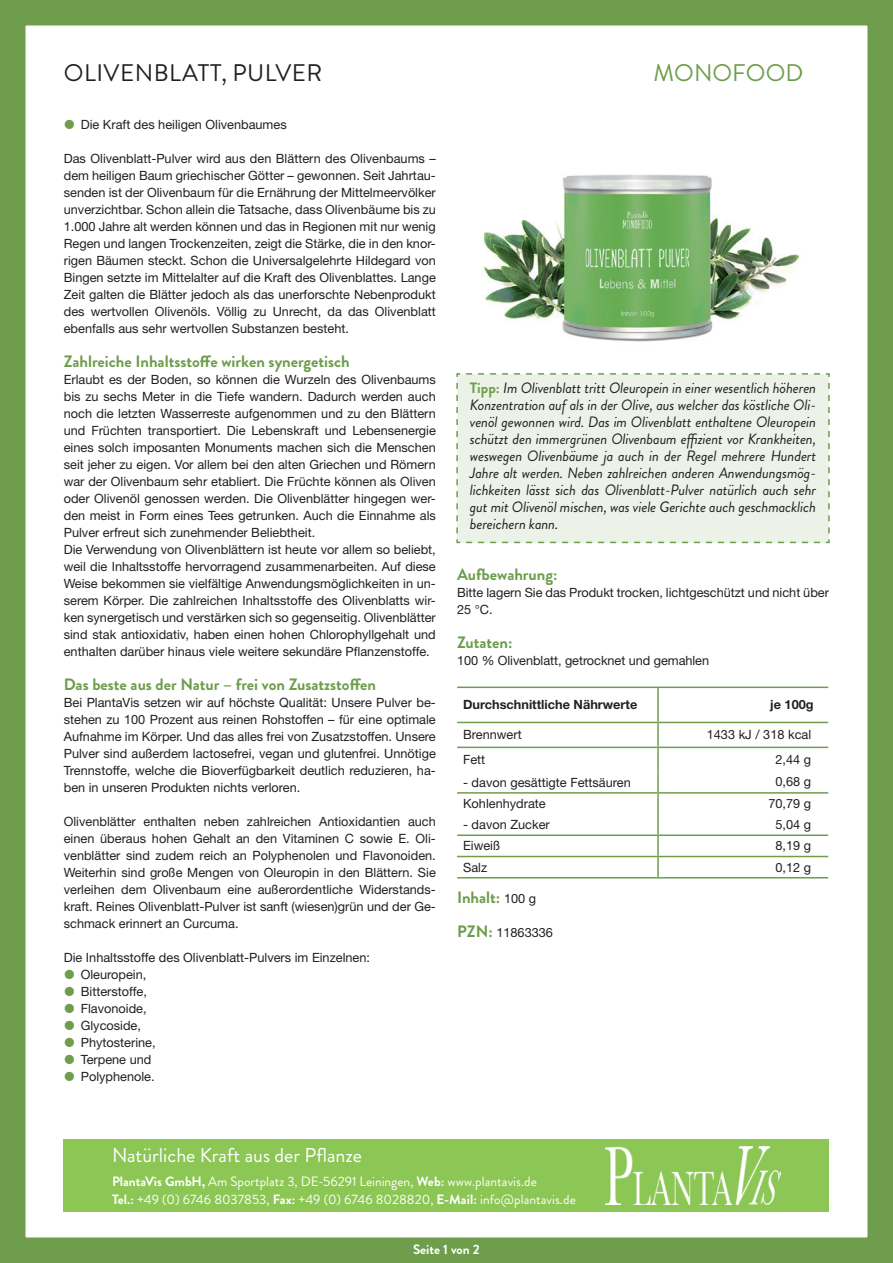
<style>
.page{position:relative;width:893px;height:1263px;background:#fff}
.page>*{position:absolute;margin:0;border:0;box-sizing:border-box;transform-origin:0 0}
.t1{font:24px "Brandon Grotesque";letter-spacing:.02em;color:#231f20}
.t2{font:24px "Brandon Grotesque";color:#6e9d4c}
.t3{font:20.1px "Brandon Grotesque";color:#fff}
.t4{font:700 16.5px "Brandon Grotesque";color:#6e9d4c}
.t5{font:italic 15px/17px "Brandon Grotesque";letter-spacing:-.01em;color:#231f20;text-align:justify}
.t6{font:13.5px/18px "Brandon Grotesque";letter-spacing:.005em;color:#fff}
.t7{font:700 13.5px "Brandon Grotesque";color:#fff}
.t8{font:12.75px/17px "Helvetica Neue LT Std";color:#231f20;text-align:justify}
.t9{font:700 12.75px "Helvetica Neue LT Std";color:#231f20}
.s1{font-weight:700;font-style:normal;color:#6e9d4c}
.s2{font-family:"Helvetica Neue LT Std";font-weight:400;font-size:12.75px;color:#231f20}
.s3{font-family:"Brandon Grotesque";font-weight:700;font-size:16.5px;color:#6e9d4c}
.s4{font-weight:700}
</style>
<div class="page">
<div style="left:0;top:0;width:893px;height:1263px;border:26px solid #6e9d4c"></div>
<div style="left:64px;top:1140px;width:765px;height:72px;background:#8cc655"></div>
<img style="left:605px;top:1147px;width:175px;height:58px">
<img style="left:482px;top:174px;width:318px;height:168px">
<div style="left:456px;top:373px;width:374px;height:171px;background:#ecf2e7"></div>
<hr style="left:457px;top:686px;width:201px;height:2px;background:#6e9d4c">
<hr style="left:658px;top:686px;width:170px;height:2px;background:#6e9d4c">
<hr style="left:657px;top:688px;width:2px;height:34px;background:#6e9d4c">
<hr style="left:457px;top:722px;width:201px;height:1px;background:#6e9d4c">
<hr style="left:658px;top:722px;width:170px;height:1px;background:#6e9d4c">
<hr style="left:657px;top:723px;width:2px;height:24px;background:#6e9d4c">
<hr style="left:457px;top:747px;width:201px;height:1px;background:#6e9d4c">
<hr style="left:658px;top:747px;width:170px;height:1px;background:#6e9d4c">
<hr style="left:657px;top:748px;width:2px;height:24px;background:#6e9d4c">
<hr style="left:657px;top:772px;width:2px;height:20px;background:#6e9d4c">
<hr style="left:457px;top:792px;width:201px;height:2px;background:#6e9d4c">
<hr style="left:658px;top:792px;width:170px;height:2px;background:#6e9d4c">
<hr style="left:657px;top:794px;width:2px;height:20px;background:#6e9d4c">
<hr style="left:657px;top:814px;width:2px;height:20px;background:#6e9d4c">
<hr style="left:457px;top:834px;width:201px;height:2px;background:#6e9d4c">
<hr style="left:658px;top:834px;width:170px;height:2px;background:#6e9d4c">
<hr style="left:657px;top:836px;width:2px;height:20px;background:#6e9d4c">
<hr style="left:457px;top:856px;width:201px;height:1px;background:#6e9d4c">
<hr style="left:658px;top:856px;width:170px;height:1px;background:#6e9d4c">
<hr style="left:657px;top:857px;width:2px;height:20px;background:#6e9d4c">
<hr style="left:457px;top:877px;width:201px;height:1px;background:#6e9d4c">
<hr style="left:658px;top:877px;width:170px;height:1px;background:#6e9d4c">
<h1 class="t1" style="left:64px;top:56px;width:260px">OLIVENBLATT, PULVER</h1>
<p class="t8" style="left:81px;top:116px;width:207px">Die Kraft des heiligen Olivenbaumes</p>
<p class="t8" style="left:64px;top:150px;width:374px">Das Olivenblatt-Pulver wird aus den Blättern des Olivenbaums – dem heiligen Baum griechischer Götter – gewonnen. Seit Jahrtau&shy;senden ist der Olivenbaum für die Ernährung der Mittelmeervölker unverzichtbar. Schon allein die Tatsache, dass Olivenbäume bis zu 1.000 Jahre alt werden können und das in Regionen mit nur wenig Regen und langen Trockenzeiten, zeigt die Stärke, die in den knor&shy;rigen Bäumen steckt. Schon die Universalgelehrte Hildegard von Bingen setzte im Mittelalter auf die Kraft des Olivenblattes. Lange Zeit galten die Blätter jedoch als das unerforschte Nebenprodukt des wertvollen Olivenöls. Völlig zu Unrecht, da das Olivenblatt ebenfalls aus sehr wertvollen Substanzen besteht.</p>
<p class="t4" style="left:64px;top:350px;width:288px">Zahlreiche Inhaltsstoffe wirken synergetisch</p>
<p class="t8" style="left:64px;top:371px;width:374px;text-align:left">Erlaubt es der Boden, so können die Wurzeln des Olivenbaums bis zu sechs Meter in die Tiefe wandern. Dadurch werden auch noch die letzten Wasserreste aufgenommen und zu den Blättern und Früchten transportiert. Die Lebenskraft und Lebensenergie eines solch imposanten Monuments machen sich die Menschen seit jeher zu eigen. Vor allem bei den alten Griechen und Römern war der Olivenbaum sehr etabliert. Die Früchte können als Oliven oder Olivenöl genossen werden. Die Olivenblätter hingegen wer&shy;den meist in Form eines Tees getrunken. Auch die Einnahme als Pulver erfreut sich zunehmender Beliebtheit.<br>Die Verwendung von Olivenblättern ist heute vor allem so beliebt, weil die Inhaltsstoffe hervorragend zusammenarbeiten. Auf diese Weise bekommen sie vielfältige Anwendungsmöglichkeiten in un&shy;serem Körper. Die zahlreichen Inhaltsstoffe des Olivenblatts wir&shy;ken synergetisch und verstärken sich so gegenseitig. Olivenblätter sind stak antioxidativ, haben einen hohen Chlorophyllgehalt und enthalten darüber hinaus viele weitere sekundäre Pflanzenstoffe.</p>
<p class="t4" style="left:64px;top:673px;width:314px">Das beste aus der Natur – frei von Zusatzstoffen</p>
<p class="t8" style="left:64px;top:694px;width:374px">Bei PlantaVis setzen wir auf höchste Qualität: Unsere Pulver be&shy;stehen zu 100 Prozent aus reinen Rohstoffen – für eine optimale Aufnahme im Körper. Und das alles frei von Zusatzstoffen. Unsere Pulver sind außerdem lactosefrei, vegan und glutenfrei. Unnötige Trennstoffe, welche die Bioverfügbarkeit deutlich reduzieren, ha&shy;ben in unseren Produkten nichts verloren.</p>
<p class="t8" style="left:64px;top:813px;width:374px">Olivenblätter enthalten neben zahlreichen Antioxidantien auch einen überaus hohen Gehalt an den Vitaminen C sowie E. Oli&shy;venblätter sind zudem reich an Polyphenolen und Flavonoiden.<br>Weiterhin sind große Mengen von Oleuropin in den Blättern. Sie verleihen dem Olivenbaum eine außerordentliche Widerstands&shy;kraft. Reines Olivenblatt-Pulver ist sanft (wiesen)grün und der Ge&shy;schmack erinnert an Curcuma.</p>
<p class="t8" style="left:81px;top:949px;width:291px;text-align:left;text-indent:-17px">Die Inhaltsstoffe des Olivenblatt-Pulvers im Einzelnen:<br>Oleuropein,<br>Bitterstoffe,<br>Flavonoide,<br>Glycoside,<br>Phytosterine,<br>Terpene und<br>Polyphenole.</p>
<h1 class="t2" style="left:654px;top:56px;width:151px">MONOFOOD</h1>
<p class="t5" style="left:470px;top:379px;width:348px"><span class="s1">Tipp:</span> Im Olivenblatt tritt Oleuropein in einer wesentlich höheren Konzentration auf als in der Olive, aus welcher das köstliche Oli&shy;venöl gewonnen wird. Das im Olivenblatt enthaltene Oleuropein schützt den immergrünen Olivenbaum effizient vor Krankheiten, weswegen Olivenbäume ja auch in der Regel mehrere Hundert Jahre alt werden. Neben zahlreichen anderen Anwendungsmög&shy;lichkeiten lässt sich das Olivenblatt-Pulver natürlich auch sehr gut mit Olivenöl mischen, was viele Gerichte auch geschmacklich bereichern kann.</p>
<p class="t4" style="left:457px;top:563px;width:102px">Aufbewahrung:</p>
<p class="t8" style="left:457px;top:584px;width:373px">Bitte lagern Sie das Produkt trocken, lichtgeschützt und nicht über<br>25 °C.</p>
<p class="t4" style="left:457px;top:631px;width:57px">Zutaten:</p>
<p class="t8" style="left:457px;top:652px;width:254px">100 % Olivenblatt, getrocknet und gemahlen</p>
<p class="t9" style="left:463px;top:697px;width:176px">Durchschnittliche Nährwerte</p>
<p class="t9" style="left:770px;top:697px;width:45px">je 100g</p>
<p class="t8" style="left:463px;top:726px;width:60px">Brennwert</p>
<p class="t8" style="left:707px;top:726px;width:106px">1433 kJ / 318 kcal</p>
<p class="t8" style="left:463px;top:751px;width:24px">Fett</p>
<p class="t8" style="left:775px;top:751px;width:37px">2,44 g</p>
<p class="t8" style="left:463px;top:774px;width:169px">- davon gesättigte Fettsäuren</p>
<p class="t8" style="left:775px;top:773px;width:37px">0,68 g</p>
<p class="t8" style="left:463px;top:795px;width:84px">Kohlenhydrate</p>
<p class="t8" style="left:768px;top:795px;width:44px">70,79 g</p>
<p class="t8" style="left:463px;top:816px;width:88px">- davon Zucker</p>
<p class="t8" style="left:775px;top:816px;width:37px">5,04 g</p>
<p class="t8" style="left:463px;top:837px;width:39px">Eiweiß</p>
<p class="t8" style="left:775px;top:837px;width:37px">8,19 g</p>
<p class="t8" style="left:463px;top:858px;width:26px">Salz</p>
<p class="t8" style="left:775px;top:858px;width:37px">0,12 g</p>
<p class="t4" style="left:457px;top:886px;width:81px">Inhalt: <span class="s2">100 g</span></p>
<p class="t8" style="left:457px;top:924px;width:97px"><span class="s3">PZN:</span> 11863336</p>
<h2 class="t3" style="left:112px;top:1141px;width:251px">Natürliche Kraft aus der Pflanze</h2>
<p class="t6" style="left:112px;top:1173px;width:465px"><span class="s4">PlantaVis GmbH,</span> Am Sportplatz 3, DE-56291 Leiningen, <span class="s4">Web:</span> www.plantavis.de<br><span class="s4">Tel.:</span> +49 (0) 6746 8037853, <span class="s4">Fax:</span> +49 (0) 6746 8028820, <span class="s4">E-Mail:</span> info@plantavis.de</p>
<p class="t7" style="left:413px;top:1240px;width:68px">Seite 1 von 2</p>
</div>
